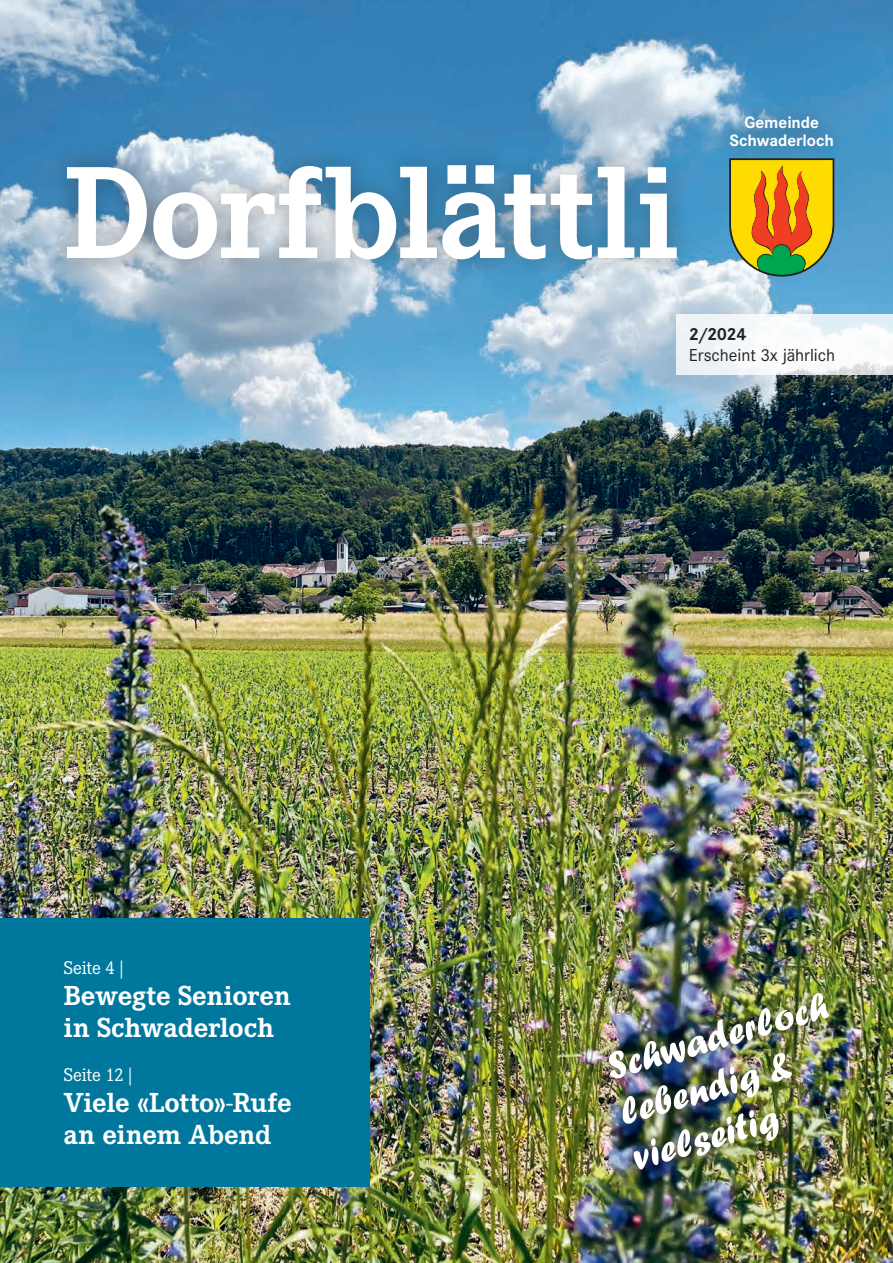
<style>
.page{position:relative;width:893px;height:1263px;background:#fff}
.page>*{position:absolute;margin:0;border:0;box-sizing:border-box;transform-origin:0 0}
.t1{font:700 128.55px "Corporate EBQ";letter-spacing:-.005em;color:#fff}
.t2{font:700 27px/31.5px "Corporate EBQ";letter-spacing:-.005em;color:#fff}
.t3{font:18px "Corporate S";letter-spacing:-.005em;color:#231f20}
.t4{font:18px "Corporate EBQ";letter-spacing:-.015em;color:#fff}
.t5{font:700 18px "Corporate S";color:#231f20}
.t6{font:700 17.1px/18px "Corporate S";letter-spacing:-.005em;color:#fff;text-align:center}
</style>
<div class="page">
<img style="left:0;top:0;width:893px;height:1263px">
<div style="left:44px;top:142px;width:656px;height:141px;background:#231f20;opacity:.4"></div>
<div style="left:711px;top:98px;width:141px;height:67px;background:#231f20;opacity:.5"></div>
<svg style="left:729px;top:158px;width:105px;height:119px;background:#cba427"></svg>
<svg style="left:676px;top:314px;width:217px;height:61px;fill:#f6f8fa"></svg>
<div style="left:0;top:918px;width:370px;height:268px;background:#00789d"></div>
<div style="left:600px;top:984px;width:238px;height:194px;background:#231f20;opacity:.6"></div>
<img style="left:609px;top:993px;width:220px;height:176px">
<h1 class="t1" style="left:64px;top:136px;width:617px">Dorfblättli</h1>
<p class="t6" style="left:729px;top:114px;width:106px">Gemeinde<br>Schwaderloch</p>
<p class="t5" style="left:689px;top:324px;width:59px">2/2024</p>
<p class="t3" style="left:689px;top:345px;width:148px">Erscheint 3x jährlich</p>
<p class="t4" style="left:64px;top:957px;width:61px">Seite 4 |</p>
<p class="t2" style="left:64px;top:980px;width:228px">Bewegte Senioren in Schwaderloch</p>
<p class="t4" style="left:64px;top:1064px;width:70px">Seite 12 |</p>
<p class="t2" style="left:64px;top:1087px;width:229px">Viele «Lotto»-Rufe an einem Abend</p>
</div>
